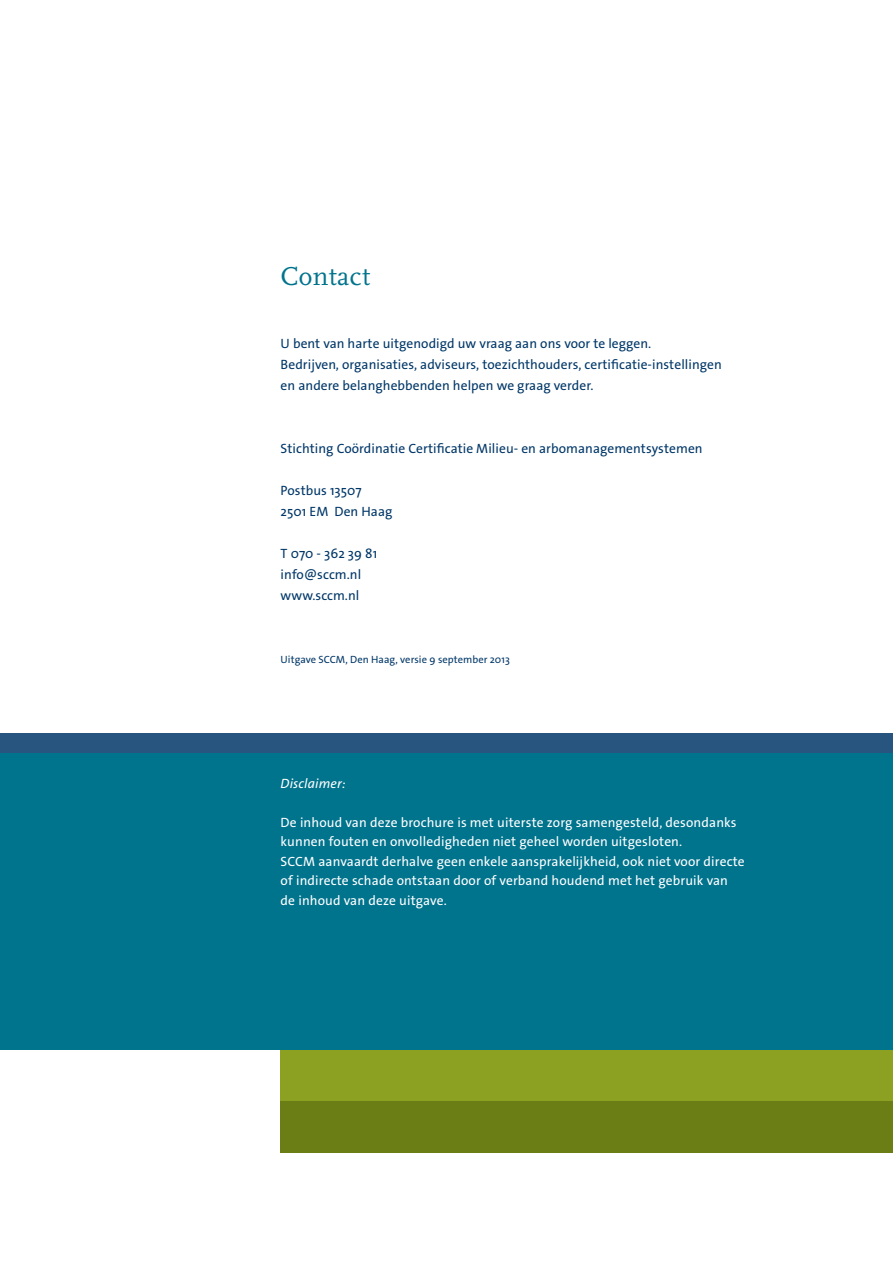
<style>
.page{position:relative;width:893px;height:1263px;background:#fff}
.page>*{position:absolute;margin:0;border:0;box-sizing:border-box;transform-origin:0 0}
.t1{font:27px "Scala OT";letter-spacing:.01em;color:#00738d}
.t2{font:13.5px/21px "The Sans Os F";letter-spacing:.005em;color:#003768}
.t3{font:13.5px/19.5px "The Sans Os F";letter-spacing:.01em;color:#fff}
.t4{font:italic 13.5px "The Sans Os F";letter-spacing:.01em;color:#fff}
.t5{font:10.5px "The Sans Os F";letter-spacing:.005em;color:#003768}
</style>
<div class="page">
<div style="left:0;top:733px;width:893px;height:22px;background:#27557f"></div>
<div style="left:0;top:753px;width:893px;height:297px;background:#00738d"></div>
<div style="left:281px;top:1050px;width:612px;height:51px;background:#8ca122"></div>
<div style="left:281px;top:1101px;width:612px;height:51px;background:#6b7e16"></div>
<h1 class="t1" style="left:281px;top:261px;width:91px">Contact</h1>
<p class="t2" style="left:281px;top:333px;width:443px">U bent van harte uitgenodigd uw vraag aan ons voor te leggen.<br>Bedrijven, organisaties, adviseurs, toezichthouders, certificatie-instellingen en andere belanghebbenden helpen we graag verder.</p>
<p class="t2" style="left:281px;top:438px;width:423px">Stichting Coördinatie Certificatie Milieu- en arbomanagementsystemen</p>
<p class="t2" style="left:281px;top:480px;width:113px">Postbus 13507<br>2501 EM Den Haag</p>
<p class="t2" style="left:281px;top:543px;width:98px">T 070 - 362 39 81 info@sccm.nl www.sccm.nl</p>
<p class="t5" style="left:281px;top:653px;width:46px">U itgave SCCM</p>
<p class="t5" style="left:345px;top:653px;width:166px">, Den Haag, versie 9 september 2013</p>
<p class="t4" style="left:281px;top:774px;width:67px">Disclaimer:</p>
<p class="t3" style="left:281px;top:812px;width:457px">De inhoud van deze brochure is met uiterste zorg samengesteld, desondanks kunnen fouten en onvolledigheden niet geheel worden uitgesloten.<br>SCCM</p>
<p class="t3" style="left:281px;top:851px;width:466px;text-indent:38px">aanvaardt derhalve geen enkele aansprakelijkheid, ook niet voor directe of indirecte schade ontstaan door of verband houdend met het gebruik van de inhoud van deze uitgave.</p>
</div>
